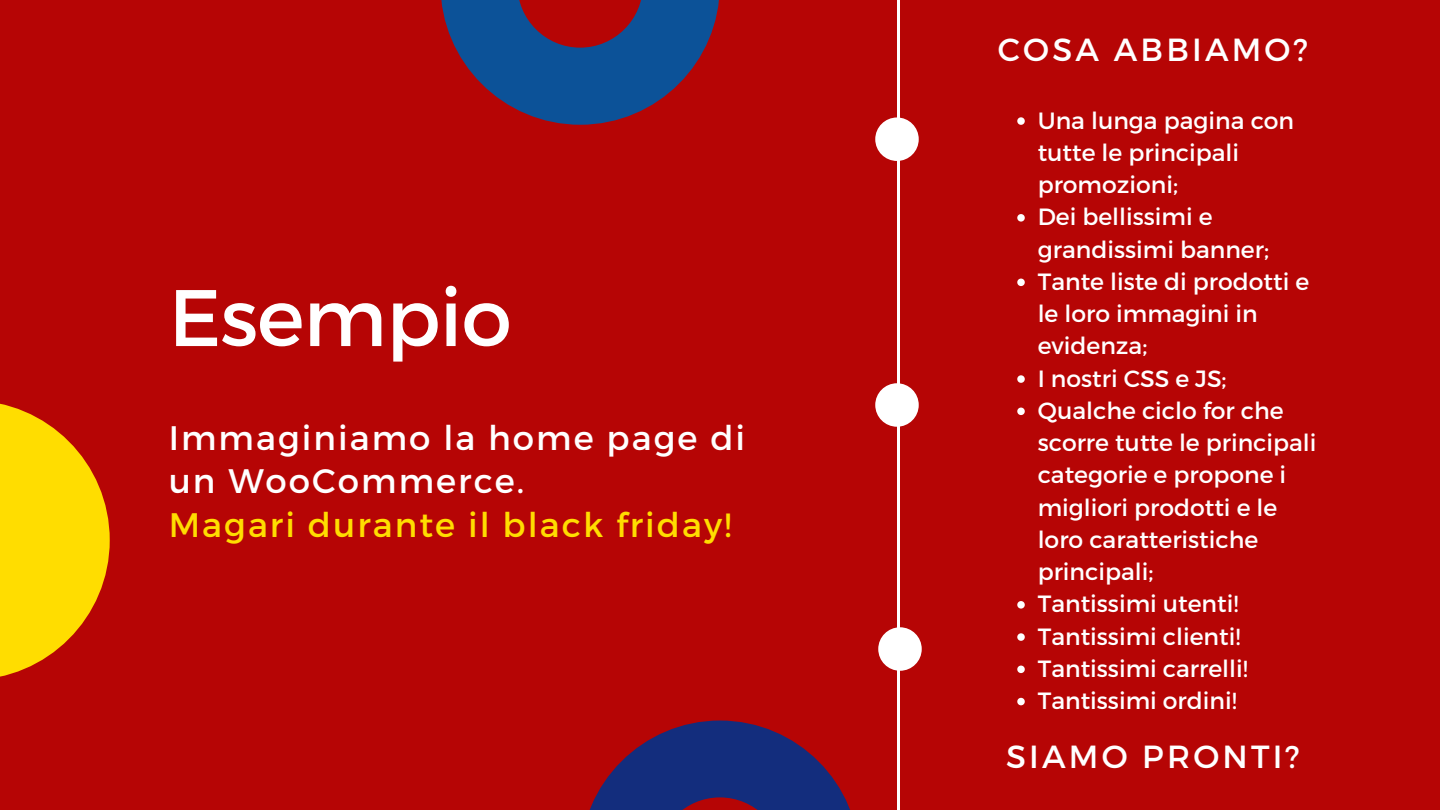
<style>
.page{position:relative;width:1440px;height:810px;background:#b60505}
.page>*{position:absolute;margin:0;border:0;box-sizing:border-box;transform-origin:0 0}
.t1{font:80px "Montserrat";letter-spacing:-.01em;color:#fff}
.t2{font:34px/43.5px "Montserrat";letter-spacing:.06em;color:#fff}
.t3{font:34px "Montserrat";letter-spacing:.06em;color:#fd0}
.t4{font:32px "Montserrat";letter-spacing:.1em;color:#fff}
.t5{font:23.5px/32.2px "Montserrat";color:#fff}
</style>
<div class="page">
<svg style="left:1017px;top:117px;width:8px;height:8px"></svg>
<svg style="left:1017px;top:214px;width:8px;height:8px"></svg>
<svg style="left:1017px;top:279px;width:8px;height:7px"></svg>
<svg style="left:1017px;top:375px;width:8px;height:8px"></svg>
<svg style="left:1017px;top:408px;width:8px;height:7px"></svg>
<svg style="left:1017px;top:601px;width:8px;height:8px"></svg>
<svg style="left:1017px;top:633px;width:8px;height:8px"></svg>
<svg style="left:1017px;top:666px;width:8px;height:7px"></svg>
<svg style="left:1017px;top:698px;width:8px;height:7px"></svg>
<hr style="left:897px;top:0;width:3px;height:810px;background:#fff">
<div style="left:875px;top:117px;width:44px;height:44px;background:#fff;border-radius:50%"></div>
<div style="left:875px;top:383px;width:44px;height:44px;background:#fff;border-radius:50%"></div>
<div style="left:878px;top:627px;width:44px;height:44px;background:#fff;border-radius:50%"></div>
<svg style="left:441px;top:0;width:278px;height:125px;fill:#0c5298"></svg>
<svg style="left:0;top:403px;width:110px;height:274px;fill:#fd0"></svg>
<svg style="left:589px;top:721px;width:261px;height:89px;fill:#132d7d"></svg>
<h1 class="t1" style="left:169px;top:266px;width:344px">Esempio</h1>
<h2 class="t2" style="left:169px;top:414px;width:578px">Immaginiamo la home page di un WooCommerce.</h2>
<h2 class="t3" style="left:169px;top:502px;width:564px">Magari durante il black friday!</h2>
<h3 class="t4" style="left:998px;top:28px;width:312px">COSA ABBIAMO?</h3>
<p class="t5" style="left:1038px;top:103px;width:280px">Una lunga pagina con tutte le principali promozioni;<br>Dei bellissimi e grandissimi banner;<br>Tante liste di prodotti e le loro immagini in evidenza;<br>I nostri CSS e JS;<br>Qualche ciclo for che scorre tutte le principali categorie e propone i migliori prodotti e le loro caratteristiche principali;<br>Tantissimi utenti!<br>Tantissimi clienti!<br>Tantissimi carrelli!<br>Tantissimi ordini!</p>
<h3 class="t4" style="left:1006px;top:736px;width:295px">SIAMO PRONTI?</h3>
</div>
